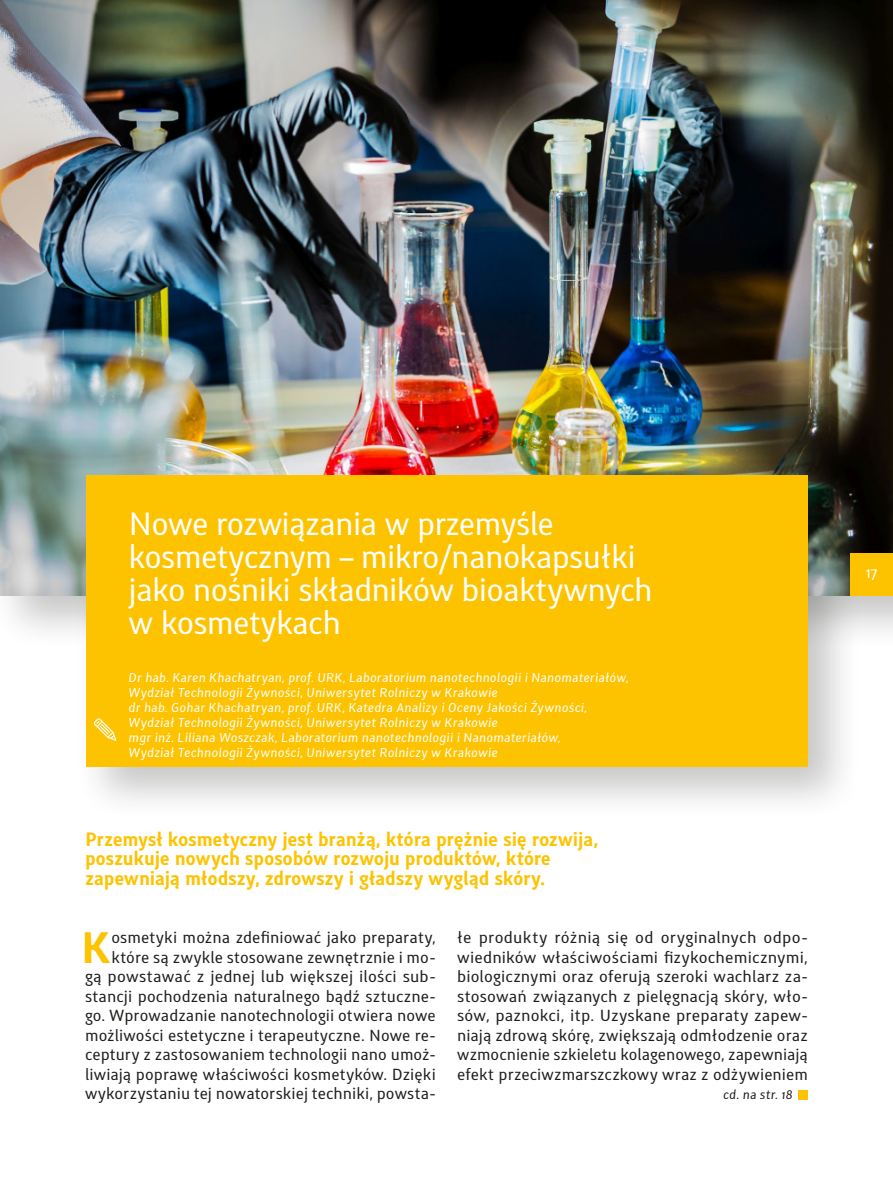
<style>
.page{position:relative;width:893px;height:1191px;background:#fff}
.page>*{position:absolute;margin:0;border:0;box-sizing:border-box;transform-origin:0 0}
.inicjal{font:700 41.1px "Nessus";color:#fdc300}
.tytul{font:30px/33px "Nessus";letter-spacing:-.025em;color:#fff}
.lid{font:700 18px/19.5px "Nessus";letter-spacing:-.02em;color:#fdc300}
.inicjal-2{font:15px/19.5px "Nessus";letter-spacing:.005em;color:#1d1d1b;text-align:right}
.t1{font:15px "Nessus";color:#fff}
.autor{font:italic 12px/15px "Nessus";letter-spacing:.015em;color:#fff}
.t2{font:italic 12px "Nessus";letter-spacing:.025em;color:#1d1d1b}
</style>
<div class="page">
<img style="left:0;top:0;width:893px;height:596px">
<div style="left:74px;top:462px;width:788px;height:359px;background:#1d1d1b;opacity:.25"></div>
<div style="left:86px;top:475px;width:722px;height:291px;background:#fdc300"></div>
<svg style="left:94px;top:718px;width:22px;height:23px"></svg>
<div style="left:799px;top:1090px;width:9px;height:9px;background:#fdc300"></div>
<div style="left:850px;top:553px;width:43px;height:43px;background:#fdc300"></div>
<p class="tytul" style="left:129px;top:508px;width:525px">Nowe rozwiązania w przemyśle kosmetycznym – mikro/nanokapsułki jako nośniki składników bioaktywnych w kosmetykach</p>
<p class="autor" style="left:129px;top:670px;width:502px">Dr hab. Karen Khachatryan, prof. URK, Laboratorium nanotechnologii i Nanomateriałów,<br>Wydział Technologii Żywności, Uniwersytet Rolniczy w Krakowie</p>
<p class="autor" style="left:129px;top:700px;width:460px">dr hab. Gohar Khachatryan, prof. URK, Katedra Analizy i Oceny Jakości Żywności,<br>Wydział Technologii Żywności, Uniwersytet Rolniczy w Krakowie</p>
<p class="autor" style="left:129px;top:730px;width:434px">mgr inż. Liliana Woszczak, Laboratorium nanotechnologii i Nanomateriałów,<br>Wydział Technologii Żywności, Uniwersytet Rolniczy w Krakowie</p>
<h1 class="lid" style="left:85px;top:829px;width:515px">Przemysł kosmetyczny jest branżą, która prężnie się rozwija, poszukuje nowych sposobów rozwoju produktów, które zapewniają młodszy, zdrowszy i gładszy wygląd skóry.</h1>
<p class="inicjal-2" style="left:85px;top:928px;width:352px">osmetyki można zdefiniować jako preparaty, które są zwykle stosowane zewnętrznie i mo-<br>gą powstawać z jednej lub większej ilości sub&shy;stancji pochodzenia naturalnego bądź sztuczne&shy;go. Wprowadzanie nanotechnologii otwiera nowe możliwości estetyczne i terapeutyczne. Nowe re&shy;ceptury z zastosowaniem technologii nano umoż&shy;liwiają poprawę właściwości kosmetyków. Dzięki wykorzystaniu tej nowatorskiej techniki, powsta-</p>
<p class="inicjal-2" style="left:457px;top:928px;width:352px;text-align:justify">łe produkty różnią się od oryginalnych odpo&shy;wiedników właściwościami fizykochemicznymi, biologicznymi oraz oferują szeroki wachlarz za&shy;stosowań związanych z pielęgnacją skóry, wło&shy;sów, paznokci, itp. Uzyskane preparaty zapew&shy;niają zdrową skórę, zwiększają odmłodzenie oraz wzmocnienie szkieletu kolagenowego, zapewniają efekt przeciwzmarszczkowy wraz z odżywieniem</p>
<p class="inicjal" style="left:81px;top:922px;width:32px">K</p>
<p class="t2" style="left:723px;top:1087px;width:71px">cd. na str. 18</p>
<p class="t1" style="left:866px;top:563px;width:13px">17</p>
</div>
